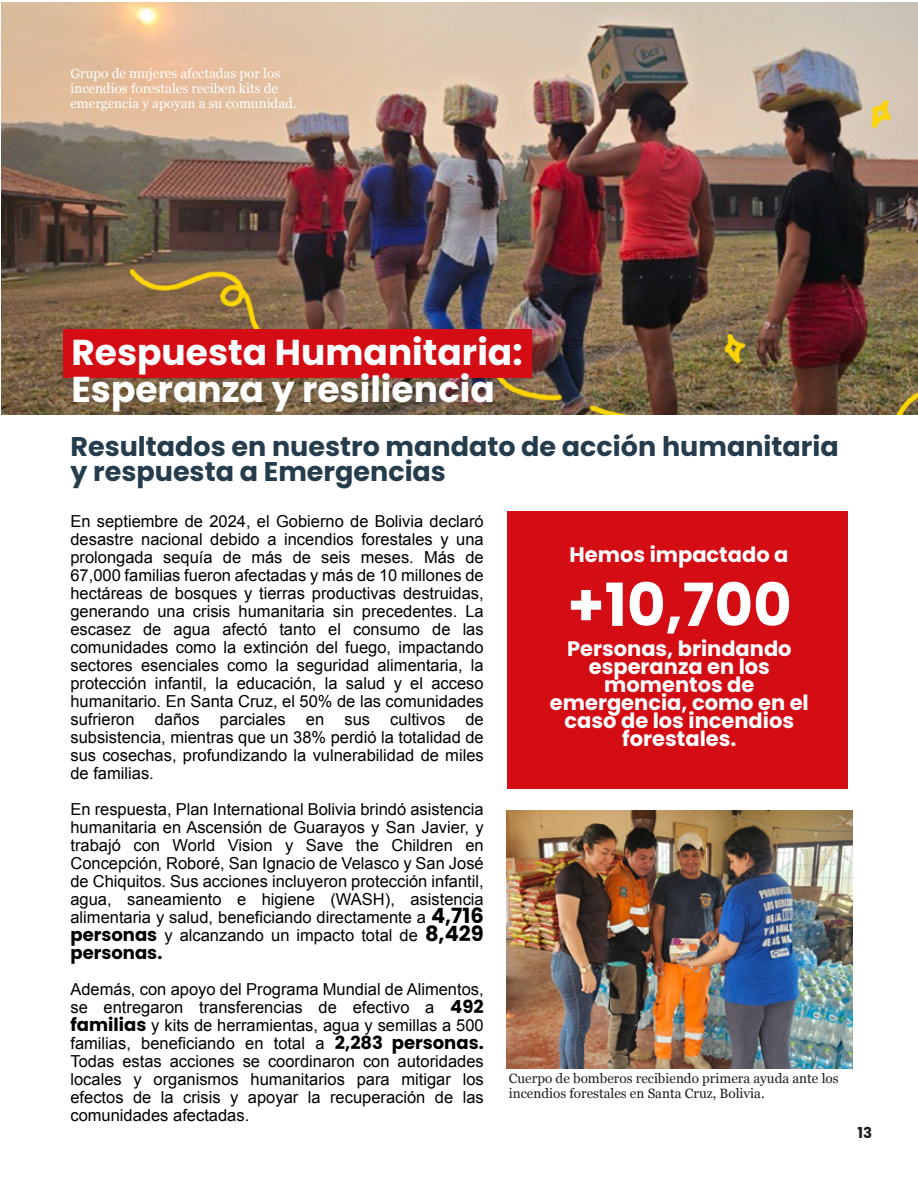
<style>
.page{position:relative;width:918px;height:1188px;background:#fff}
.page>*{position:absolute;margin:0;border:0;box-sizing:border-box;transform-origin:0 0}
.t1{font:700 59.4px "Poppins";color:#fff}
.t2{font:700 36px/37.5px "Poppins";color:#fff}
.t3{font:700 27px/25.5px "Poppins";color:#243c4b}
.t4{font:700 21px/18px "Poppins";color:#fff;text-align:center}
.t5{font:700 18px "Poppins";color:#000}
.t6{font:16.5px/18px "Arial";color:#000;text-align:justify}
.t7{font:700 15px "Poppins";color:#1d1d1b}
.t8{font:13.5px/15px "Georgia";color:#fff}
.t9{font:13.5px/15px "Georgia";color:#1d1d1b}
.s1{font-family:"Poppins";font-weight:700;font-size:21px}
.s2{font-family:"Poppins";font-weight:700;font-size:18px}
</style>
<div class="page">
<img style="left:2px;top:2px;width:916px;height:412px">
<div style="left:63px;top:329px;width:469px;height:49px;background:#d40d15"></div>
<div style="left:507px;top:512px;width:341px;height:277px;background:#d40d15"></div>
<img style="left:507px;top:811px;width:346px;height:257px">
<p class="t8" style="left:70px;top:65px;width:228px">Grupo de mujeres afectadas por los incendios forestales reciben kits de emergencia y apoyan a su comunidad.</p>
<h2 class="t2" style="left:71px;top:334px;width:453px">Respuesta Humanitaria:<br>Esperanza y resiliencia</h2>
<h3 class="t3" style="left:70px;top:434px;width:770px">Resultados en nuestro mandato de acción humanitaria y respuesta a Emergencias</h3>
<p class="t6" style="left:70px;top:513px;width:415px">En septiembre de 2024, el Gobierno de Bolivia declaró desastre nacional debido a incendios forestales y una prolongada sequía de más de seis meses. Más de 67,000 familias fueron afectadas y más de 10 millones de hectáreas de bosques y tierras productivas destruidas, generando una crisis humanitaria sin precedentes. La escasez de agua afectó tanto el consumo de las comunidades como la extinción del fuego, impactando sectores esenciales como la seguridad alimentaria, la protección infantil, la educación, la salud y el acceso humanitario. En Santa Cruz, el 50% de las comunidades sufrieron daños parciales en sus cultivos de subsistencia, mientras que un 38% perdió la totalidad de sus cosechas, profundizando la vulnerabilidad de miles de familias.</p>
<p class="t6" style="left:70px;top:801px;width:415px">En respuesta, Plan International Bolivia brindó asistencia humanitaria en Ascensión de Guarayos y San Javier, y trabajó con World Vision y Save the Children en Concepción, Roboré, San Ignacio de Velasco y San José de Chiquitos. Sus acciones incluyeron protección infantil, agua, saneamiento e higiene (WASH), asistencia alimentaria y salud, beneficiando directamente a <span class="s1">4,716 </span><span class="s2">personas</span> y alcanzando un impacto total de <span class="s1">8,429</span></p>
<p class="t5" style="left:70px;top:943px;width:93px">personas.</p>
<p class="t6" style="left:70px;top:981px;width:415px">Además, con apoyo del Programa Mundial de Alimentos, se entregaron transferencias de efectivo a <span class="s2">492 familias</span> y kits de herramientas, agua y semillas a 500 familias, beneficiando en total a <span class="s2">2,283 personas.<br></span>Todas estas acciones se coordinaron con autoridades locales y organismos humanitarios para mitigar los efectos de la crisis y apoyar la recuperación de las comunidades afectadas.</p>
<p class="t4" style="left:570px;top:546px;width:220px">Hemos impactado a</p>
<h1 class="t1" style="left:567px;top:571px;width:226px">+10,700</h1>
<p class="t4" style="left:550px;top:640px;width:260px">Personas, brindando esperanza en los momentos de emergencia, como en el caso de los incendios forestales.</p>
<p class="t9" style="left:509px;top:1071px;width:331px">Cuerpo de bomberos recibiendo primera ayuda ante los incendios forestales en Santa Cruz, Bolivia.</p>
<p class="t7" style="left:858px;top:1124px;width:16px">13</p>
</div>
